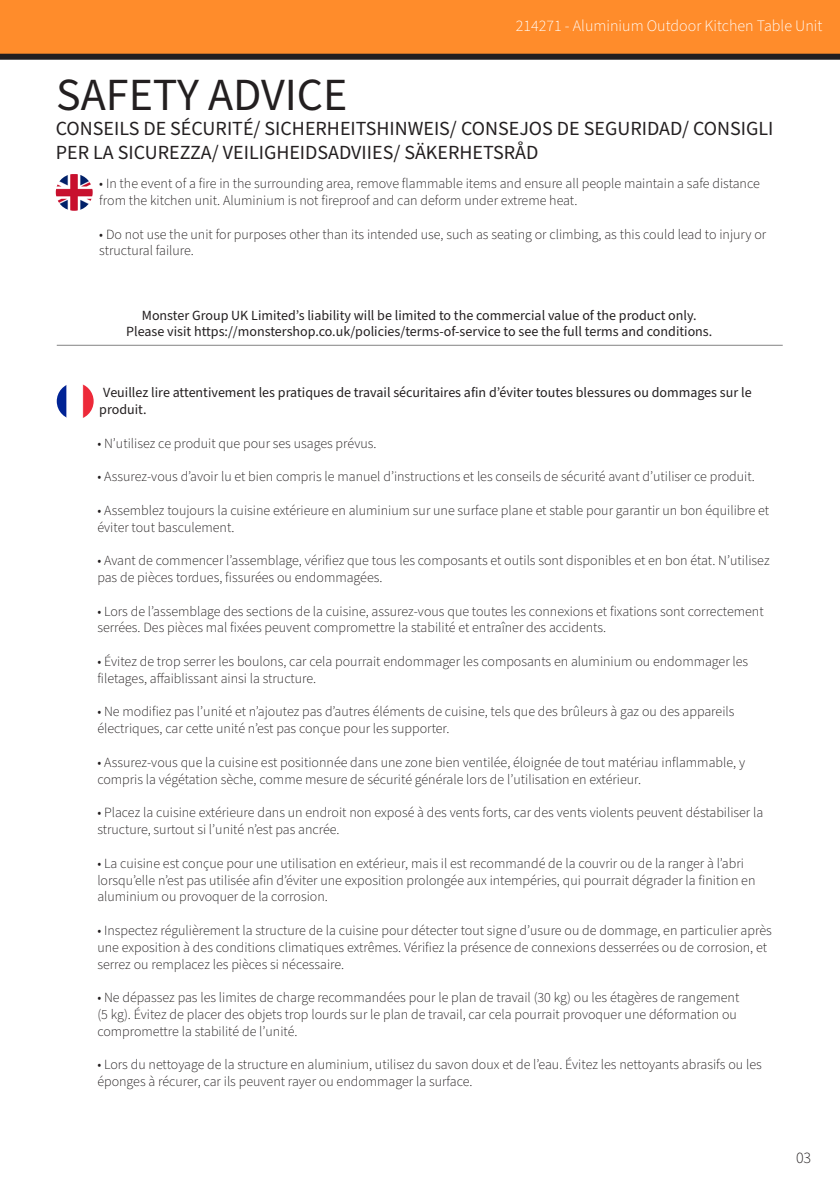
<style>
.page{position:relative;width:840px;height:1191px;background:#fff}
.page>*{position:absolute;margin:0;border:0;box-sizing:border-box;transform-origin:0 0}
.t1{font:46px "Source Sans Pro";color:#231f20}
.t2{font:20px/24px "Source Sans Pro";color:#231f20}
.t3{font:300 16px "Source Sans Pro";color:#fff}
.t4{font:300 16px "Source Sans Pro";color:#231f20}
.t5{font:300 14px/16.8px "Source Sans Pro";color:#231f20}
.t6{font:14px/16.8px "Source Sans Pro";color:#231f20}
</style>
<div class="page">
<div style="left:0;top:0;width:839px;height:57px;background:#ff8c2b"></div>
<div style="left:0;top:54px;width:839px;height:6px;background:#231f20"></div>
<img style="left:57px;top:384px;width:37px;height:34px">
<img style="left:56px;top:174px;width:37px;height:37px">
<hr style="left:57px;top:345px;width:725px;height:1px;background:#000">
<p class="t3" style="left:515px;top:15px;width:308px">214271 - Aluminium Outdoor Kitchen Table Unit</p>
<p class="t1" style="left:56px;top:64px;width:292px">SAFETY ADVICE</p>
<p class="t2" style="left:56px;top:117px;width:718px">CONSEILS DE SÉCURITÉ/ SICHERHEITSHINWEIS/ CONSEJOS DE SEGURIDAD/ CONSIGLI<br>PER LA SICUREZZA/ VEILIGHEIDSADVIIES/ SÄKERHETSRÅD</p>
<p class="t5" style="left:99px;top:176px;width:661px">• In the event of a fire in the surrounding area, remove flammable items and ensure all people maintain a safe distance from the kitchen unit. Aluminium is not fireproof and can deform under extreme heat.</p>
<p class="t5" style="left:99px;top:226px;width:668px">• Do not use the unit for purposes other than its intended use, such as seating or climbing, as this could lead to injury or structural failure.</p>
<p class="t6" style="left:142px;top:307px;width:556px">Monster Group UK Limited’s liability will be limited to the commercial value of the product only.</p>
<p class="t6" style="left:126px;top:324px;width:587px">Please visit https://monstershop.co.uk/policies/terms-of-service to see the full terms and conditions.</p>
<p class="t6" style="left:99px;top:384px;width:653px">Veuillez lire attentivement les pratiques de travail sécuritaires afin d’éviter toutes blessures ou dommages sur le produit.</p>
<p class="t5" style="left:97px;top:435px;width:280px">• N’utilisez ce produit que pour ses usages prévus.</p>
<p class="t5" style="left:97px;top:468px;width:658px">• Assurez-vous d’avoir lu et bien compris le manuel d’instructions et les conseils de sécurité avant d’utiliser ce produit.</p>
<p class="t5" style="left:97px;top:502px;width:673px">• Assemblez toujours la cuisine extérieure en aluminium sur une surface plane et stable pour garantir un bon équilibre et éviter tout basculement.</p>
<p class="t5" style="left:97px;top:552px;width:673px">• Avant de commencer l’assemblage, vérifiez que tous les composants et outils sont disponibles et en bon état. N’utilisez pas de pièces tordues, fissurées ou endommagées.</p>
<p class="t5" style="left:97px;top:603px;width:667px">• Lors de l’assemblage des sections de la cuisine, assurez-vous que toutes les connexions et fixations sont correctement serrées. Des pièces mal fixées peuvent compromettre la stabilité et entraîner des accidents.</p>
<p class="t5" style="left:97px;top:653px;width:652px">• Évitez de trop serrer les boulons, car cela pourrait endommager les composants en aluminium ou endommager les filetages, affaiblissant ainsi la structure.</p>
<p class="t5" style="left:97px;top:704px;width:638px">• Ne modifiez pas l’unité et n’ajoutez pas d’autres éléments de cuisine, tels que des brûleurs à gaz ou des appareils électriques, car cette unité n’est pas conçue pour les supporter.</p>
<p class="t5" style="left:97px;top:754px;width:649px">• Assurez-vous que la cuisine est positionnée dans une zone bien ventilée, éloignée de tout matériau inflammable, y compris la végétation sèche, comme mesure de sécurité générale lors de l’utilisation en extérieur.</p>
<p class="t5" style="left:97px;top:804px;width:667px">• Placez la cuisine extérieure dans un endroit non exposé à des vents forts, car des vents violents peuvent déstabiliser la structure, surtout si l’unité n’est pas ancrée.</p>
<p class="t5" style="left:97px;top:855px;width:659px">• La cuisine est conçue pour une utilisation en extérieur, mais il est recommandé de la couvrir ou de la ranger à l’abri lorsqu’elle n’est pas utilisée afin d’éviter une exposition prolongée aux intempéries, qui pourrait dégrader la finition en aluminium ou provoquer de la corrosion.</p>
<p class="t5" style="left:97px;top:922px;width:675px">• Inspectez régulièrement la structure de la cuisine pour détecter tout signe d’usure ou de dommage, en particulier après une exposition à des conditions climatiques extrêmes. Vérifiez la présence de connexions desserrées ou de corrosion, et serrez ou remplacez les pièces si nécessaire.</p>
<p class="t5" style="left:97px;top:989px;width:643px">• Ne dépassez pas les limites de charge recommandées pour le plan de travail (30 kg) ou les étagères de rangement (5 kg). Évitez de placer des objets trop lourds sur le plan de travail, car cela pourrait provoquer une déformation ou compromettre la stabilité de l’unité.</p>
<p class="t5" style="left:97px;top:1056px;width:665px">• Lors du nettoyage de la structure en aluminium, utilisez du savon doux et de l’eau. Évitez les nettoyants abrasifs ou les éponges à récurer, car ils peuvent rayer ou endommager la surface.</p>
<p class="t4" style="left:795px;top:1146px;width:17px">03</p>
</div>
